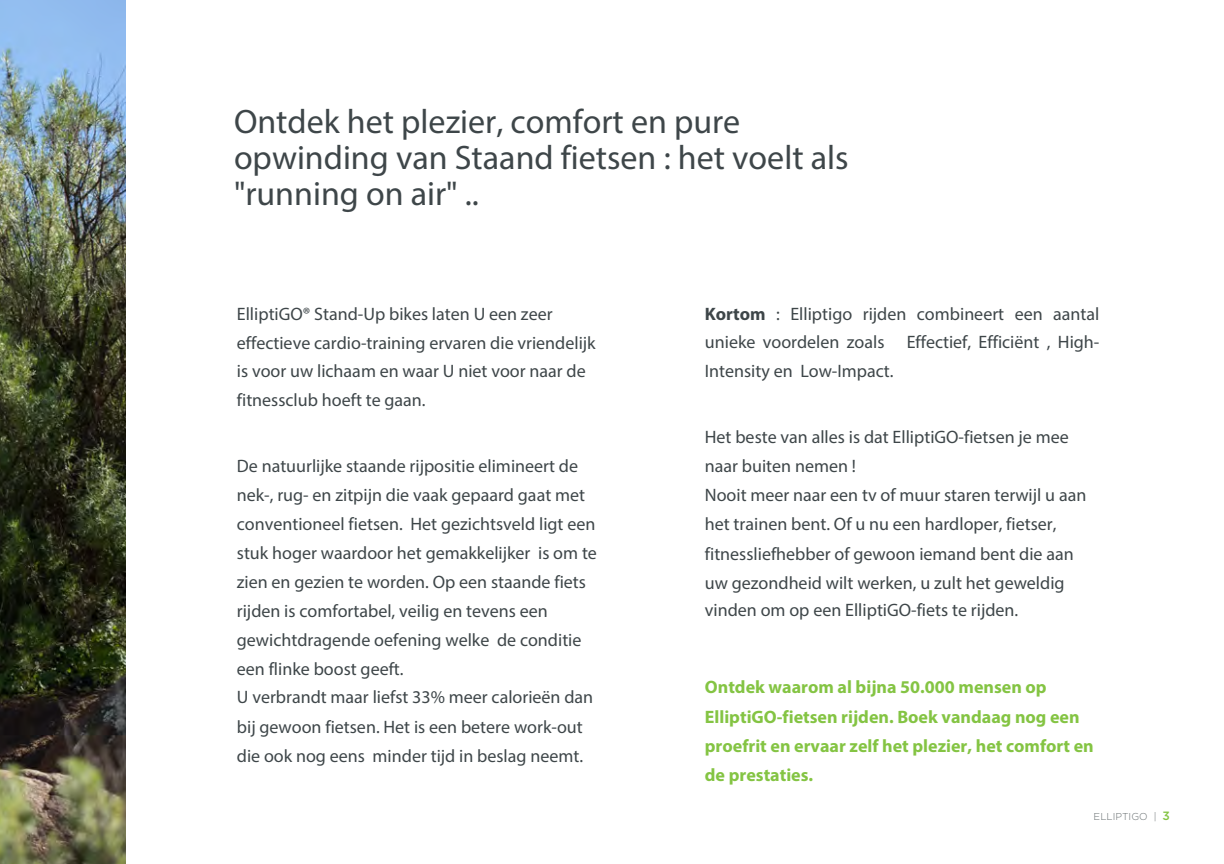
<style>
.page{position:relative;width:1224px;height:864px;background:#fff}
.page>*{position:absolute;margin:0;border:0;box-sizing:border-box;transform-origin:0 0}
.t1{font:34px/36px "Myriad Pro";color:#3e4649}
.t2{font:18px/29px "Myriad Pro";color:#3e4649}
.t3{font:700 18px/29.2px "Myriad Pro";color:#84c443}
.t4{font:300 10px "Gotham";color:#686f71}
.s1{font-weight:700}
.s2{font-weight:500;font-size:12px;color:#84c443}
</style>
<div class="page">
<img style="left:0;top:0;width:126px;height:864px">
<p class="t1" style="left:234px;top:103px;width:616px">Ontdek het plezier, comfort en pure opwinding van Staand fietsen : het voelt als "running on air" ..</p>
<p class="t2" style="left:237px;top:300px;width:360px">ElliptiGO® Stand-Up bikes laten U een zeer effectieve cardio-training ervaren die vriendelijk is voor uw lichaam en waar U niet voor naar de fitnessclub hoeft te gaan.</p>
<p class="t2" style="left:237px;top:451px;width:362px">De natuurlijke staande rijpositie elimineert de nek-, rug- en zitpijn die vaak gepaard gaat met conventioneel fietsen. Het gezichtsveld ligt een stuk hoger waardoor het gemakkelijker is om te zien en gezien te worden. Op een staande fiets rijden is comfortabel, veilig en tevens een gewichtdragende oefening welke de conditie een flinke boost geeft.<br>U verbrandt maar liefst 33% meer calorieën dan bij gewoon fietsen. Het is een betere work-out die ook nog eens minder tijd in beslag neemt.</p>
<p class="t2" style="left:705px;top:299px;width:396px;line-height:28.4px;text-align:justify"><span class="s1">Kortom</span> : Elliptigo rijden combineert een aantal unieke voordelen zoals Effectief, Efficiënt , High-Intensity en Low-Impact.</p>
<p class="t2" style="left:705px;top:422px;width:383px">Het beste van alles is dat ElliptiGO-fietsen je mee naar buiten nemen !<br>Nooit meer naar een tv of muur staren terwijl u aan het trainen bent. Of u nu een hardloper, fietser, fitnessliefhebber of gewoon iemand bent die aan uw gezondheid wilt werken, u zult het geweldig</p>
<p class="t2" style="left:705px;top:595px;width:315px">vinden om op een ElliptiGO-fiets te rijden.</p>
<p class="t3" style="left:705px;top:672px;width:390px">Ontdek waarom al bijna 50.000 mensen op ElliptiGO-fietsen rijden. Boek vandaag nog een proefrit en ervaar zelf het plezier, het comfort en de prestaties.</p>
<p class="t4" style="left:1094px;top:810px;width:78px">ELLIPTIGO | <span class="s2">3</span></p>
</div>
